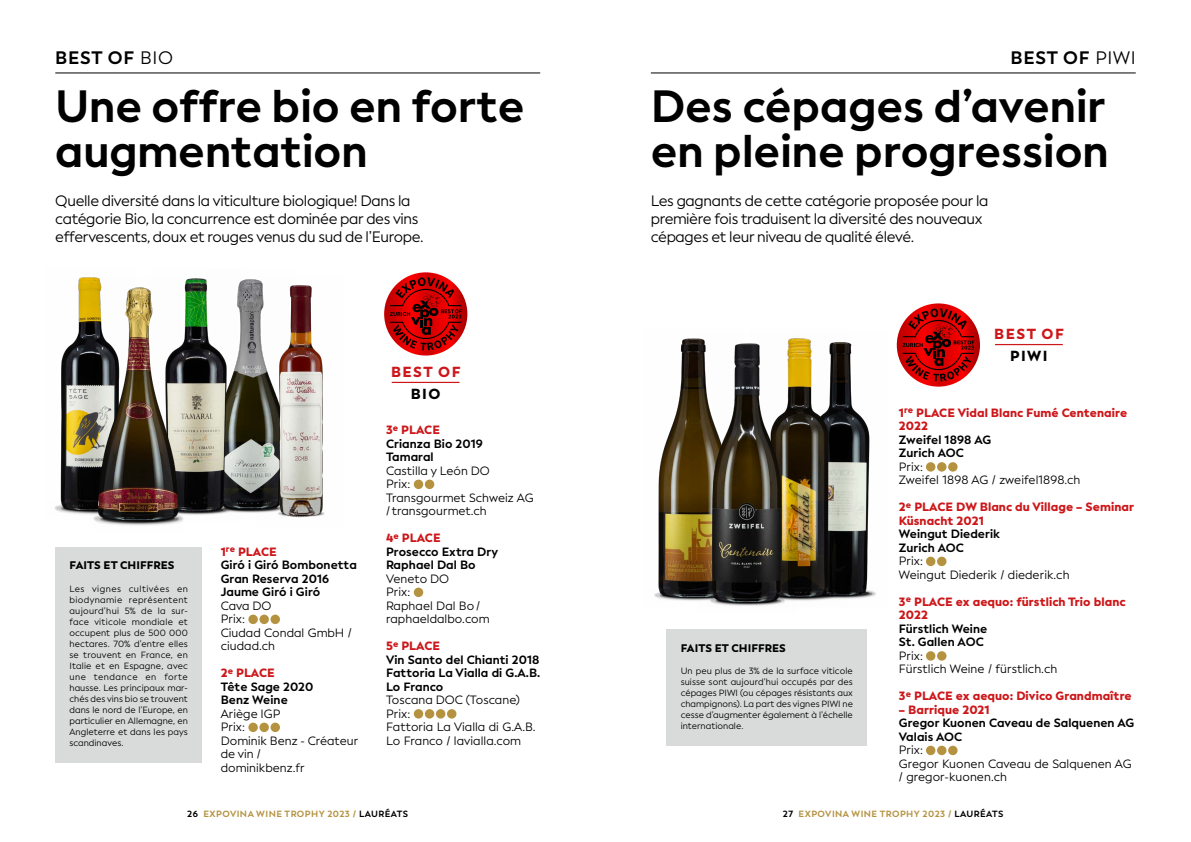
<style>
.page{position:relative;width:1191px;height:842px;background:#fff}
.page>*{position:absolute;margin:0;border:0;box-sizing:border-box;transform-origin:0 0}
.t1{font:700 45px/45px "Facundo";color:#000}
.t2{font:700 18px "Facundo";letter-spacing:.04em;color:#000}
.t3{font:15px/18px "Facundo";letter-spacing:-.02em;color:#000}
.t4{font:900 14.6px "Facundo";letter-spacing:.1em;color:#cd171a}
.t5{font:900 14.6px "Facundo";letter-spacing:.1em;color:#000}
.t6{font:12px/13.5px "Facundo";letter-spacing:.005em;color:#000}
.t7{font:700 12px/13.5px "Facundo";letter-spacing:.005em;color:#000}
.t8{font:900 12px/13.5px "Facundo";letter-spacing:.005em;color:#cd171a}
.t9{font:900 11px "Facundo";letter-spacing:.005em;color:#000}
.t10{font:9px/11px "Facundo";letter-spacing:.005em;color:#000;text-align:justify}
.t11{font:700 9px "Facundo";letter-spacing:.05em;color:#b49240}
.s1{font-weight:400}
.s2{font-weight:900;color:#cd171a}
.s3{color:#000}
</style>
<div class="page">
<img style="left:240px;top:279px;width:17px;height:234px">
<img style="left:257px;top:280px;width:68px;height:238px">
<img style="left:849px;top:343px;width:27px;height:256px">
<svg style="left:384px;top:272px;width:83px;height:84px"></svg>
<svg style="left:390px;top:277px;width:72px;height:73px"></svg>
<svg style="left:896px;top:303px;width:84px;height:84px"></svg>
<svg style="left:902px;top:308px;width:72px;height:73px"></svg>
<img style="left:182px;top:278px;width:58px;height:237px">
<img style="left:55px;top:277px;width:43px;height:238px">
<img style="left:796px;top:338px;width:53px;height:263px">
<img style="left:654px;top:338px;width:43px;height:263px">
<img style="left:697px;top:338px;width:99px;height:268px">
<img style="left:90px;top:511px;width:96px;height:10px">
<img style="left:94px;top:278px;width:88px;height:248px">
<div style="left:248px;top:615px;width:10px;height:9px;background:#b49240;border-radius:50%"></div>
<div style="left:259px;top:615px;width:10px;height:9px;background:#b49240;border-radius:50%"></div>
<div style="left:270px;top:615px;width:10px;height:9px;background:#b49240;border-radius:50%"></div>
<div style="left:248px;top:723px;width:10px;height:9px;background:#b49240;border-radius:50%"></div>
<div style="left:259px;top:723px;width:10px;height:9px;background:#b49240;border-radius:50%"></div>
<div style="left:270px;top:723px;width:10px;height:9px;background:#b49240;border-radius:50%"></div>
<hr style="left:55px;top:73px;width:485px;height:1px;background:#000">
<div style="left:55px;top:547px;width:147px;height:216px;background:#d9dada"></div>
<hr style="left:392px;top:382px;width:67px;height:1px;background:#cd171a">
<hr style="left:995px;top:344px;width:67px;height:1px;background:#cd171a">
<hr style="left:651px;top:73px;width:484px;height:1px;background:#000">
<div style="left:926px;top:462px;width:9px;height:10px;background:#b49240;border-radius:50%"></div>
<div style="left:937px;top:462px;width:9px;height:10px;background:#b49240;border-radius:50%"></div>
<div style="left:948px;top:462px;width:9px;height:10px;background:#b49240;border-radius:50%"></div>
<div style="left:926px;top:557px;width:9px;height:9px;background:#b49240;border-radius:50%"></div>
<div style="left:937px;top:557px;width:9px;height:9px;background:#b49240;border-radius:50%"></div>
<div style="left:926px;top:651px;width:9px;height:10px;background:#b49240;border-radius:50%"></div>
<div style="left:937px;top:651px;width:9px;height:10px;background:#b49240;border-radius:50%"></div>
<div style="left:926px;top:746px;width:9px;height:9px;background:#b49240;border-radius:50%"></div>
<div style="left:937px;top:746px;width:9px;height:9px;background:#b49240;border-radius:50%"></div>
<div style="left:948px;top:746px;width:9px;height:9px;background:#b49240;border-radius:50%"></div>
<div style="left:666px;top:630px;width:201px;height:116px;background:#d9dada"></div>
<div style="left:414px;top:480px;width:9px;height:9px;background:#b49240;border-radius:50%"></div>
<div style="left:425px;top:480px;width:9px;height:9px;background:#b49240;border-radius:50%"></div>
<div style="left:414px;top:588px;width:9px;height:9px;background:#b49240;border-radius:50%"></div>
<div style="left:414px;top:709px;width:9px;height:9px;background:#b49240;border-radius:50%"></div>
<div style="left:425px;top:709px;width:9px;height:9px;background:#b49240;border-radius:50%"></div>
<div style="left:436px;top:709px;width:9px;height:9px;background:#b49240;border-radius:50%"></div>
<div style="left:447px;top:709px;width:9px;height:9px;background:#b49240;border-radius:50%"></div>
<h2 class="t2" style="left:55px;top:46px;width:119px">BEST OF <span class="s1">BIO</span></h2>
<h2 class="t2" style="left:1010px;top:46px;width:127px">BEST OF <span class="s1">PIWI</span></h2>
<h1 class="t1" style="left:55px;top:85px;width:471px">Une offre bio en forte augmentation</h1>
<h1 class="t1" style="left:651px;top:85px;width:459px">Des cépages d’avenir en pleine progression</h1>
<h3 class="t3" style="left:55px;top:192px;width:370px">Quelle diversité dans la viticulture biologique! Dans la catégorie Bio, la concurrence est dominée par des vins effervescents, doux et rouges venus du sud de l’Europe.</h3>
<h3 class="t3" style="left:651px;top:192px;width:339px">Les gagnants de cette catégorie proposée pour la première fois traduisent la diversité des nouveaux cépages et leur niveau de qualité élevé.</h3>
<p class="t9" style="left:69px;top:558px;width:107px">FAITS ET CHIFFRES</p>
<p class="t10" style="left:69px;top:583px;width:120px">Les vignes cultivées en biodynamie représentent aujourd’hui 5% de la sur&shy;face viticole mondiale et occupent plus de 500 000 hectares. 70% d’entre elles se trouvent en France, en Italie et en Espagne, avec une tendance en forte hausse. Les principaux mar&shy;chés des vins bio se trouvent dans le nord de l’Europe, en particulier en Allemagne, en Angleterre et dans les pays scandinaves.</p>
<h3 class="t7" style="left:221px;top:545px;width:138px"><span class="s2">1</span><sup>re</sup> <span class="s2">PLACE<br></span>Giró i Giró Bombonetta<br>Gran Reserva 2016<br>Jaume Giró i Giró</h3>
<h3 class="t6" style="left:221px;top:599px;width:133px">Cava DO<br>Prix:<br>Ciudad Condal GmbH / ciudad.ch</h3>
<h3 class="t7" style="left:221px;top:666px;width:94px"><span class="s2">2</span><sup>e</sup> <span class="s2">PLACE<br></span>Tête Sage 2020<br>Benz Weine</h3>
<h3 class="t6" style="left:221px;top:707px;width:139px">Ariège IGP<br>Prix:<br>Dominik Benz - Créateur de vin /<br>dominikbenz.fr</h3>
<h3 class="t4" style="left:391px;top:363px;width:71px">BEST OF</h3>
<h3 class="t5" style="left:411px;top:384px;width:31px">BIO</h3>
<h3 class="t7" style="left:386px;top:423px;width:98px"><span class="s2">3</span><sup>e</sup> <span class="s2">PLACE<br></span>Crianza Bio 2019<br>Tamaral</h3>
<h3 class="t6" style="left:386px;top:464px;width:149px">Castilla y León DO<br>Prix:<br>Transgourmet Schweiz AG / transgourmet.ch</h3>
<h3 class="t7" style="left:386px;top:531px;width:113px"><span class="s2">4</span><sup>e</sup> <span class="s2">PLACE<br></span>Prosecco Extra Dry<br>Raphael Dal Bo</h3>
<h3 class="t6" style="left:386px;top:572px;width:105px">Veneto DO<br>Prix:<br>Raphael Dal Bo/ raphaeldalbo.com</h3>
<h3 class="t7" style="left:386px;top:639px;width:156px"><span class="s2">5</span><sup>e</sup> <span class="s2">PLACE<br></span>Vin Santo del Chianti 2018<br>Fattoria La Vialla di G.A.B.<br>Lo Franco</h3>
<h3 class="t6" style="left:386px;top:693px;width:151px">Toscana DOC (Toscane)<br>Prix:<br>Fattoria La Vialla di G.A.B.<br>Lo Franco / lavialla.com</h3>
<p class="t9" style="left:680px;top:641px;width:107px">FAITS ET CHIFFRES</p>
<p class="t10" style="left:680px;top:665px;width:174px">Un peu plus de 3% de la surface viticole suisse sont aujourd’hui occupés par des cépages PIWI (ou cépages résistants aux champignons). La part des vignes PIWI ne cesse d’augmenter également à l’échelle internationale.</p>
<h3 class="t4" style="left:994px;top:325px;width:71px">BEST OF</h3>
<h3 class="t5" style="left:1010px;top:346px;width:39px">PIWI</h3>
<h3 class="t8" style="left:899px;top:406px;width:230px">1<sup>re</sup> PLACE Vidal Blanc Fumé Centenaire<br>2022</h3>
<h3 class="t7" style="left:899px;top:433px;width:94px">Zweifel 1898 AG<br>Zurich AOC</h3>
<h3 class="t6" style="left:899px;top:460px;width:183px">Prix:<br>Zweifel 1898 AG / zweifel1898.ch</h3>
<h3 class="t8" style="left:899px;top:500px;width:237px">2<sup>e</sup> PLACE DW Blanc du Village – Seminar<br>Küsnacht 2021</h3>
<h3 class="t7" style="left:899px;top:527px;width:103px">Weingut Diederik<br>Zurich AOC</h3>
<h3 class="t6" style="left:899px;top:555px;width:172px">Prix:<br>Weingut Diederik / diederik.ch</h3>
<h3 class="t8" style="left:899px;top:595px;width:228px">3<sup>e</sup> PLACE ex aequo: fürstlich Trio blanc<br>2022</h3>
<h3 class="t7" style="left:899px;top:622px;width:90px">Fürstlich Weine<br>St. Gallen AOC</h3>
<h3 class="t6" style="left:899px;top:649px;width:160px">Prix:<br>Fürstlich Weine / fürstlich.ch</h3>
<h3 class="t8" style="left:899px;top:689px;width:234px">3<sup>e</sup> PLACE ex aequo: Divico Grandmaître</h3>
<h3 class="t8" style="left:899px;top:703px;width:92px">– Barrique 2021</h3>
<h3 class="t7" style="left:899px;top:716px;width:237px">Gregor Kuonen Caveau de Salquenen AG<br>Valais AOC</h3>
<h3 class="t6" style="left:899px;top:744px;width:234px">Prix:<br>Gregor Kuonen Caveau de Salquenen AG / gregor-kuonen.ch</h3>
<p class="t11" style="left:187px;top:808px;width:222px"><span class="s3">26</span> EXPOVINA WINE TROPHY 2023 / <span class="s3">LAURÉATS</span></p>
<p class="t11" style="left:783px;top:808px;width:222px"><span class="s3">27</span> EXPOVINA WINE TROPHY 2023 / <span class="s3">LAURÉATS</span></p>
</div>
